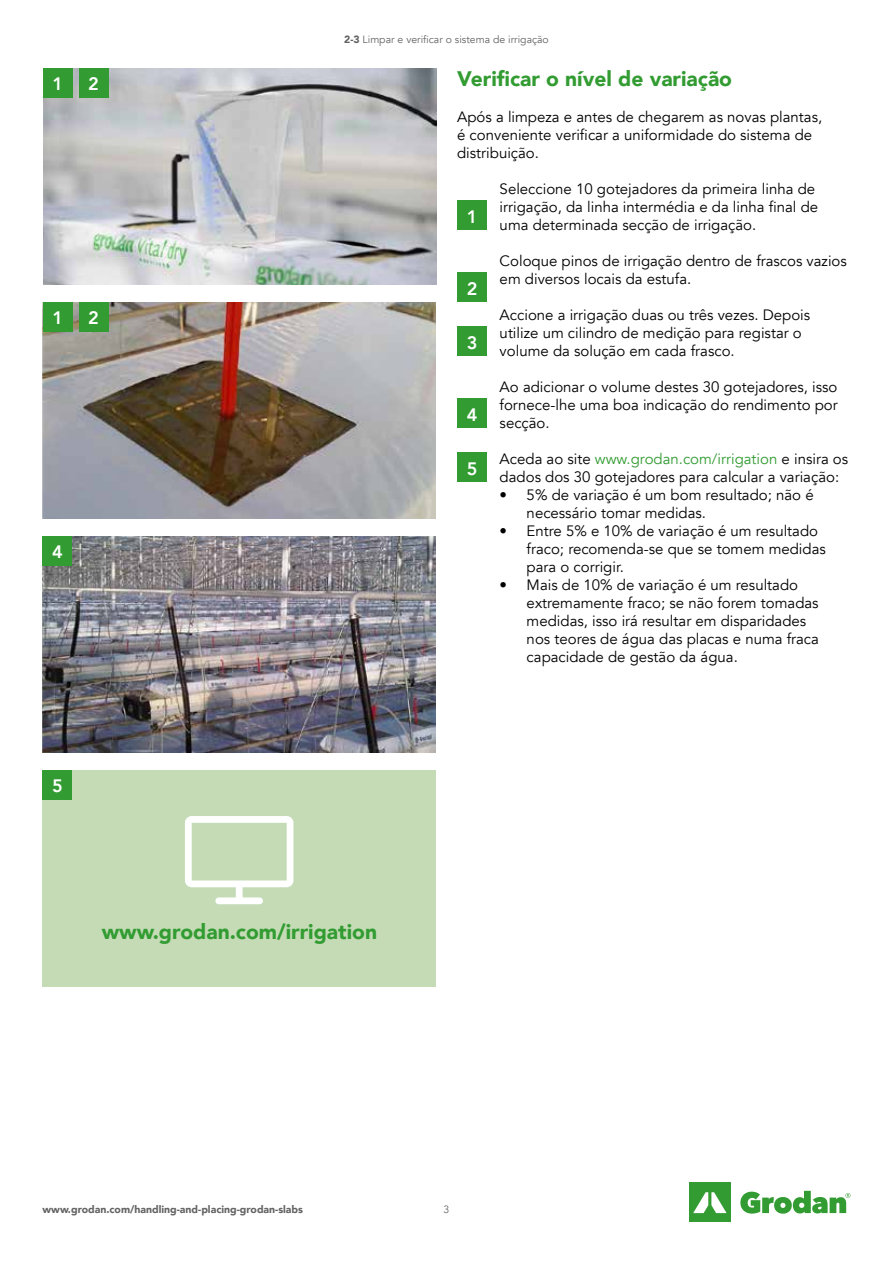
<style>
.page{position:relative;width:893px;height:1263px;background:#fff}
.page>*{position:absolute;margin:0;border:0;box-sizing:border-box;transform-origin:0 0}
.t1{font:900 21px "Avenir";color:#329c32}
.t2{font:800 18px "Avenir";color:#fff}
.t3{font:15px/18px "Avenir";color:#000}
.t4{font:900 10.5px "Avenir";color:#646363}
.t5{font:10.5px "Avenir";color:#646363}
.s1{font-weight:900}
.s2{color:#329c32}
</style>
<div class="page">
<div style="left:689px;top:1182px;width:42px;height:40px;background:#329c32"></div>
<svg style="left:693px;top:1192px;width:33px;height:21px"></svg>
<svg style="left:740px;top:1191px;width:110px;height:23px"></svg>
<img style="left:43px;top:68px;width:393px;height:216px">
<div style="left:43px;top:770px;width:393px;height:216px;background:#c4dbb6"></div>
<img style="left:43px;top:302px;width:393px;height:216px">
<img style="left:43px;top:536px;width:393px;height:216px">
<div style="left:79px;top:68px;width:29px;height:30px;background:#329c32"></div>
<div style="left:79px;top:302px;width:29px;height:30px;background:#329c32"></div>
<div style="left:43px;top:536px;width:29px;height:30px;background:#329c32"></div>
<div style="left:43px;top:770px;width:29px;height:30px;background:#329c32"></div>
<div style="left:457px;top:200px;width:30px;height:30px;background:#329c32"></div>
<div style="left:457px;top:272px;width:30px;height:30px;background:#329c32"></div>
<div style="left:457px;top:326px;width:30px;height:30px;background:#329c32"></div>
<div style="left:457px;top:398px;width:30px;height:30px;background:#329c32"></div>
<div style="left:457px;top:452px;width:30px;height:30px;background:#329c32"></div>
<div style="left:43px;top:68px;width:30px;height:30px;background:#329c32"></div>
<div style="left:43px;top:302px;width:30px;height:30px;background:#329c32"></div>
<svg style="left:185px;top:816px;width:108px;height:88px"></svg>
<p class="t2" style="left:53px;top:70px;width:12px">1</p>
<p class="t2" style="left:88px;top:70px;width:12px">2</p>
<p class="t2" style="left:53px;top:304px;width:12px">1</p>
<p class="t2" style="left:88px;top:304px;width:12px">2</p>
<p class="t2" style="left:52px;top:538px;width:12px">4</p>
<p class="t2" style="left:52px;top:772px;width:12px">5</p>
<p class="t5" style="left:344px;top:33px;width:206px"><span class="s1">2-3</span> Limpar e verificar o sistema de irrigação</p>
<h1 class="t1" style="left:457px;top:61px;width:276px">Verificar o nível de variação</h1>
<p class="t3" style="left:457px;top:108px;width:367px">Após a limpeza e antes de chegarem as novas plantas, é conveniente verificar a uniformidade do sistema de distribuição.</p>
<p class="t3" style="left:500px;top:180px;width:320px">Seleccione 10 gotejadores da primeira linha de irrigação, da linha intermédia e da linha final de uma determinada secção de irrigação.</p>
<p class="t3" style="left:500px;top:252px;width:349px">Coloque pinos de irrigação dentro de frascos vazios em diversos locais da estufa.</p>
<p class="t3" style="left:500px;top:306px;width:312px">Accione a irrigação duas ou três vezes. Depois utilize um cilindro de medição para registar o volume da solução em cada frasco.</p>
<p class="t3" style="left:500px;top:378px;width:340px;text-align:justify">Ao adicionar o volume destes 30 gotejadores, isso fornece-lhe uma boa indicação do rendimento por secção.</p>
<p class="t3" style="left:500px;top:450px;width:350px">Aceda ao site <span class="s2">www.grodan.com/irrigation</span> e insira os dados dos 30 gotejadores para calcular a variação:</p>
<p class="t3" style="left:527px;top:486px;width:289px;text-indent:-27px">• 5% de variação é um bom resultado; não é necessário tomar medidas.</p>
<p class="t3" style="left:527px;top:522px;width:301px;text-indent:-27px">• Entre 5% e 10% de variação é um resultado fraco; recomenda-se que se tomem medidas para o corrigir.</p>
<p class="t3" style="left:527px;top:576px;width:294px;text-indent:-27px">• Mais de 10% de variação é um resultado extremamente fraco; se não forem tomadas medidas, isso irá resultar em disparidades nos teores de água das placas e numa fraca capacidade de gestão da água.</p>
<p class="t2" style="left:467px;top:202px;width:12px">1</p>
<p class="t2" style="left:467px;top:274px;width:12px">2</p>
<p class="t2" style="left:467px;top:328px;width:12px">3</p>
<p class="t2" style="left:467px;top:400px;width:12px">4</p>
<p class="t2" style="left:467px;top:454px;width:12px">5</p>
<h1 class="t1" style="left:102px;top:914px;width:277px">www.grodan.com/irrigation</h1>
<p class="t4" style="left:43px;top:1200px;width:262px">www.grodan.com/handling-and-placing-grodan-slabs</p>
<p class="t5" style="left:444px;top:1203px;width:7px">3</p>
</div>
